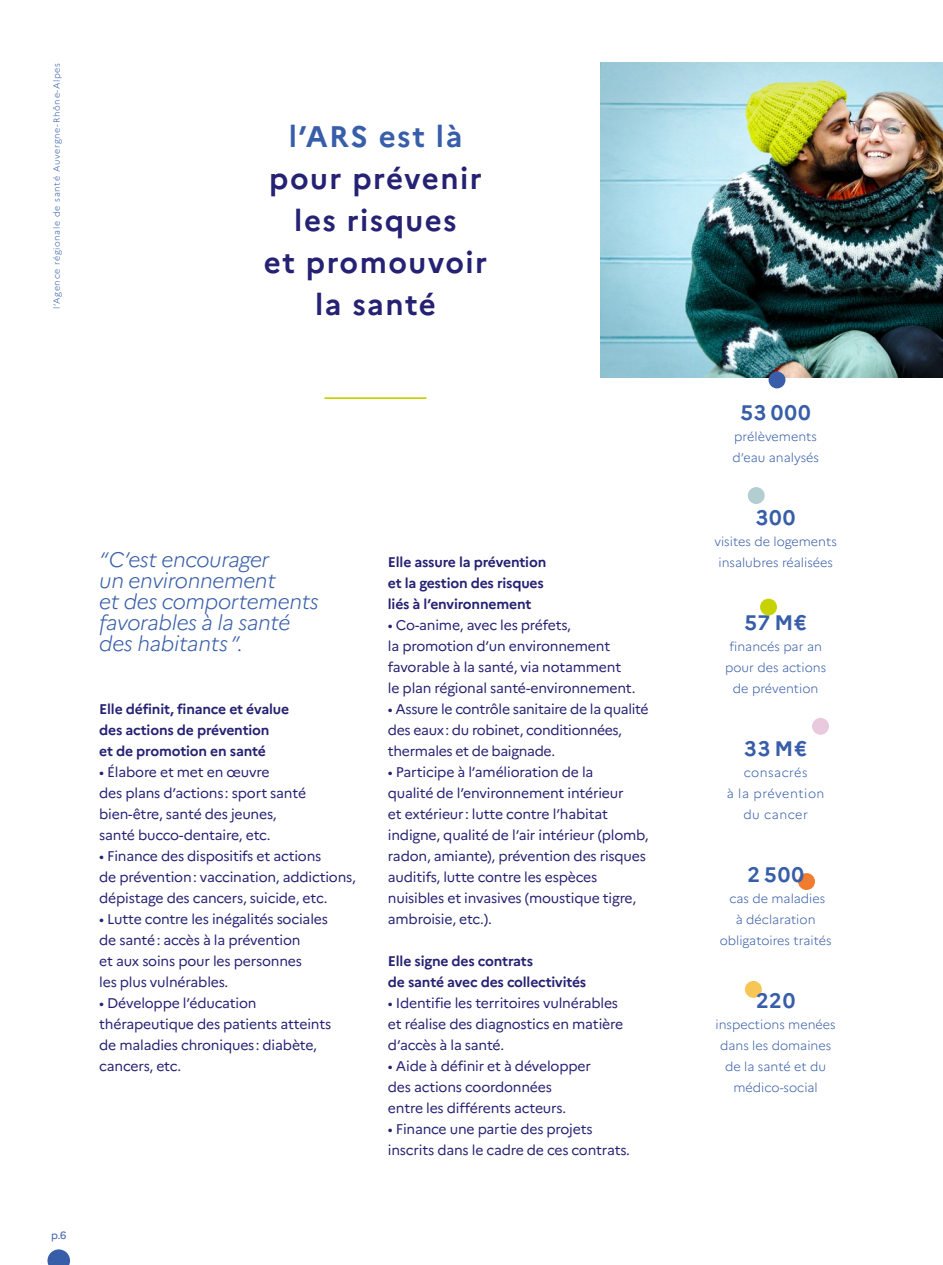
<style>
.page{position:relative;width:943px;height:1265px;background:#fff}
.page>*{position:absolute;margin:0;border:0;box-sizing:border-box;transform-origin:0 0}
.t1{font:700 29.75px/42px "Marianne";letter-spacing:.05em;color:#252173;text-align:center}
.t2{font:italic 300 21px/21px "Marianne";letter-spacing:-.015em;color:#385ea9}
.t3{font:700 21px "Marianne";letter-spacing:.04em;color:#385ea9}
.t4{font:14px/21px "Marianne";letter-spacing:-.015em;color:#252173}
.t5{font:700 14px/21px "Marianne";letter-spacing:-.015em;color:#252173}
.t6{font:300 12.6px/21px "Marianne";color:#385ea9;text-align:center}
.t7{font:300 12.6px/21px "Marianne";letter-spacing:.04em;color:#385ea9;text-align:center}
.t8{font:10.5px "Marianne";color:#385ea9}
.t9{font:300 8.75px "Marianne";letter-spacing:.08em;color:#385ea9}
.s1{color:#385ea9}
</style>
<div class="page">
<svg style="left:47px;top:1249px;width:23px;height:16px"></svg>
<hr style="left:324px;top:397px;width:102px;height:2px;background:#c7d300">
<div style="left:745px;top:981px;width:16px;height:17px;background:#f7c656;border-radius:50%"></div>
<div style="left:798px;top:873px;width:17px;height:17px;background:#f07d2f;border-radius:50%"></div>
<div style="left:747px;top:487px;width:17px;height:17px;background:#b2ced1;border-radius:50%"></div>
<div style="left:812px;top:718px;width:17px;height:17px;background:#e9c9de;border-radius:50%"></div>
<div style="left:760px;top:599px;width:17px;height:17px;background:#c7d300;border-radius:50%"></div>
<img style="left:600px;top:62px;width:343px;height:315px">
<div style="left:768px;top:371px;width:17px;height:17px;background:#385ea9;border-radius:50%"></div>
<p class="t9" style="left:51px;top:309px;width:248px;rotate:-90deg">l’Agence régionale de santé Auvergne-Rhône-Alpes</p>
<p class="t1" style="left:264px;top:115px;width:225px"><span class="s1">l’ARS est là </span>pour prévenir les risques<br>et promouvoir la santé</p>
<p class="t8" style="left:51px;top:1229px;width:17px">p.6</p>
<p class="t2" style="left:99px;top:549px;width:221px">“ C’est encourager<br>un environnement<br>et des comportements favorables à la santé des habitants ”.</p>
<p class="t5" style="left:99px;top:698px;width:191px">Elle définit, finance et évalue des actions de prévention<br>et de promotion en santé</p>
<p class="t4" style="left:99px;top:761px;width:208px">• Élabore et met en œuvre<br>des plans d’actions : sport santé bien-être, santé des jeunes, santé bucco-dentaire, etc.</p>
<p class="t4" style="left:99px;top:845px;width:258px">• Finance des dispositifs et actions<br>de prévention : vaccination, addictions, dépistage des cancers, suicide, etc.</p>
<p class="t4" style="left:99px;top:908px;width:230px">• Lutte contre les inégalités sociales de santé : accès à la prévention<br>et aux soins pour les personnes<br>les plus vulnérables.</p>
<p class="t4" style="left:99px;top:992px;width:234px">• Développe l’éducation thérapeutique des patients atteints de maladies chroniques : diabète, cancers, etc.</p>
<p class="t5" style="left:388px;top:551px;width:160px">Elle assure la prévention et la gestion des risques liés à l’environnement</p>
<p class="t4" style="left:388px;top:614px;width:249px">• Co-anime, avec les préfets,<br>la promotion d’un environnement favorable à la santé, via notamment le plan régional santé-environnement.</p>
<p class="t4" style="left:388px;top:698px;width:262px">• Assure le contrôle sanitaire de la qualité des eaux : du robinet, conditionnées, thermales et de baignade.</p>
<p class="t4" style="left:388px;top:761px;width:262px">• Participe à l’amélioration de la<br>qualité de l’environnement intérieur<br>et extérieur : lutte contre l’habitat indigne, qualité de l’air intérieur (plomb, radon, amiante), prévention des risques auditifs, lutte contre les espèces nuisibles et invasives (moustique tigre, ambroisie, etc.).</p>
<p class="t5" style="left:388px;top:950px;width:200px">Elle signe des contrats<br>de santé avec des collectivités</p>
<p class="t4" style="left:388px;top:992px;width:237px">• Identifie les territoires vulnérables et réalise des diagnostics en matière d’accès à la santé.</p>
<p class="t4" style="left:388px;top:1055px;width:205px">• Aide à définir et à développer des actions coordonnées<br>entre les différents acteurs.</p>
<p class="t4" style="left:388px;top:1118px;width:243px">• Finance une partie des projets inscrits dans le cadre de ces contrats.</p>
<p class="t3" style="left:740px;top:400px;width:72px">53 000</p>
<p class="t6" style="left:732px;top:426px;width:88px;text-align:left">prélèvements d’eau analysés</p>
<p class="t3" style="left:755px;top:505px;width:41px">300</p>
<p class="t6" style="left:714px;top:531px;width:124px">visites de logements insalubres réalisées</p>
<p class="t3" style="left:744px;top:610px;width:64px">57 M€</p>
<p class="t6" style="left:725px;top:636px;width:103px">financés par an pour des actions de prévention</p>
<p class="t3" style="left:744px;top:736px;width:64px">33 M€</p>
<p class="t7" style="left:726px;top:762px;width:99px">consacrés<br>à la prévention du cancer</p>
<p class="t3" style="left:747px;top:862px;width:58px">2 500</p>
<p class="t6" style="left:719px;top:888px;width:113px">cas de maladies<br>à déclaration obligatoires traités</p>
<p class="t3" style="left:756px;top:988px;width:41px">220</p>
<p class="t6" style="left:715px;top:1014px;width:122px">inspections menées dans les domaines de la santé et du médico-social</p>
</div>
